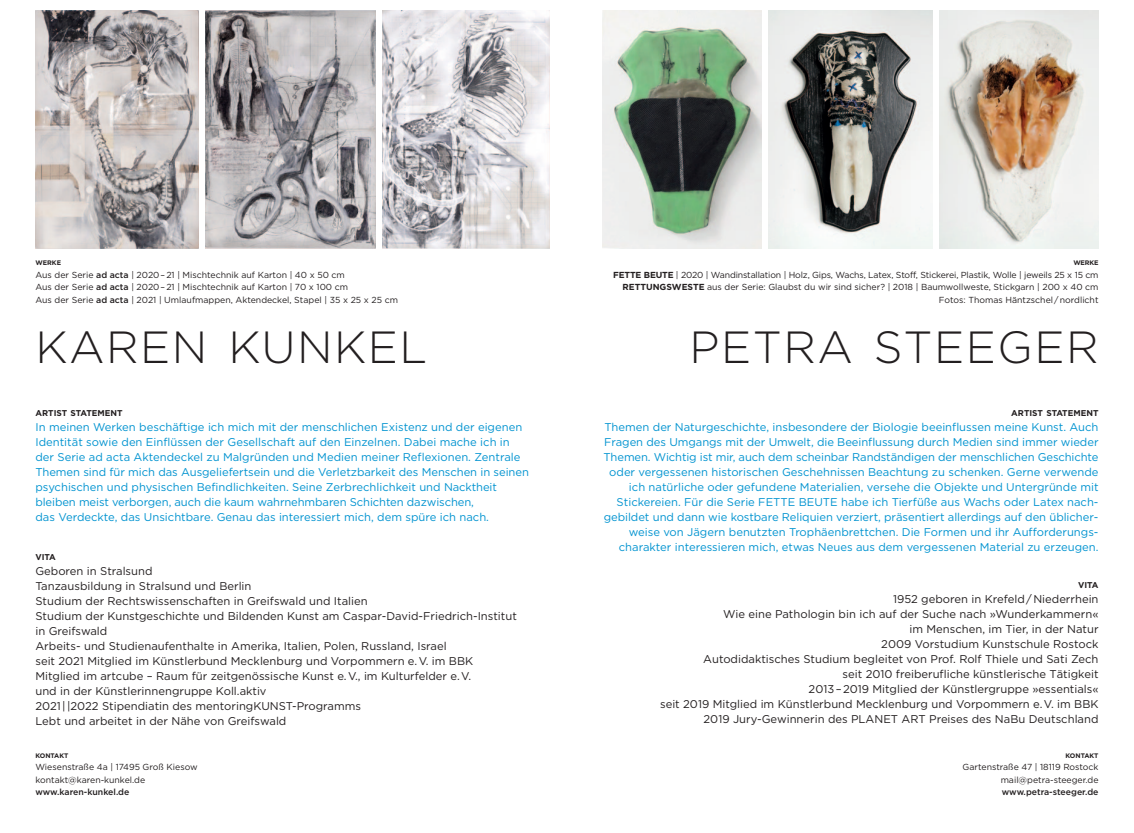
<style>
.page{position:relative;width:1134px;height:833px;background:#fff}
.page>*{position:absolute;margin:0;border:0;box-sizing:border-box;transform-origin:0 0}
.t1{font:300 45px "Gotham";letter-spacing:.035em;color:#231f20}
.t2{font:11.25px/15px "Gotham";color:#0093d0;text-align:right}
.t3{font:11.25px "Gotham";color:#231f20}
.t4{font:8.75px "Gotham";color:#231f20}
.t5{font:500 8.75px "Gotham";color:#231f20}
.t6{font:700 8.5px "Gotham";color:#231f20}
.t7{font:700 6.5px "Gotham";letter-spacing:-.005em;color:#231f20}
.s1{font-weight:500}
.s2{font-weight:700}
</style>
<div class="page">
<img style="left:35px;top:11px;width:163px;height:237px">
<img style="left:206px;top:11px;width:170px;height:237px">
<img style="left:383px;top:11px;width:166px;height:237px">
<img style="left:602px;top:11px;width:160px;height:237px">
<img style="left:769px;top:11px;width:163px;height:237px">
<img style="left:939px;top:11px;width:159px;height:237px">
<p class="t7" style="left:35px;top:260px;width:27px">WERKE</p>
<p class="t4" style="left:35px;top:271px;width:311px">Aus der Serie <span class="s1">ad acta</span> | 2020 – 21 | Mischtechnik auf Karton | 40 x 50 cm</p>
<p class="t4" style="left:35px;top:284px;width:314px">Aus der Serie <span class="s1">ad acta</span> | 2020 – 21 | Mischtechnik auf Karton | 70 x 100 cm</p>
<p class="t4" style="left:35px;top:296px;width:364px">Aus der Serie <span class="s1">ad acta</span> | 2021 | Umlaufmappen, Aktendeckel, Stapel | 35 x 25 x 25 cm</p>
<p class="t7" style="left:1073px;top:260px;width:27px">WERKE</p>
<p class="t4" style="left:613px;top:271px;width:487px"><span class="s2">FETTE BEUTE</span> | 2020 | Wandinstallation | Holz, Gips, Wachs, Latex, Stoff, Stickerei, Plastik, Wolle | jeweils 25 x 15 cm</p>
<p class="t4" style="left:623px;top:284px;width:477px"><span class="s2">RETTUNGSWESTE</span> aus der Serie: Glaubst du wir sind sicher? | 2018 | Baumwollweste, Stickgarn | 200 x 40 cm</p>
<p class="t4" style="left:939px;top:296px;width:161px">Fotos: Thomas Häntzschel / nordlicht</p>
<p class="t1" style="left:35px;top:331px;width:393px">KAREN KUNKEL</p>
<p class="t1" style="left:689px;top:331px;width:410px">PETRA STEEGER</p>
<p class="t6" style="left:35px;top:410px;width:89px">ARTIST STATEMENT</p>
<p class="t2" style="left:35px;top:420px;width:495px;text-align:left">In meinen Werken beschäftige ich mich mit der menschlichen Existenz und der eigenen Identität sowie den Einflüssen der Gesellschaft auf den Einzelnen. Dabei mache ich in der Serie ad acta Aktendeckel zu Malgründen und Medien meiner Reflexionen. Zentrale Themen sind für mich das Ausgeliefertsein und die Verletzbarkeit des Menschen in seinen psychischen und physischen Befindlichkeiten. Seine Zerbrechlichkeit und Nacktheit</p>
<p class="t2" style="left:35px;top:495px;width:440px">bleiben meist verborgen, auch die kaum wahrnehmbaren Schichten dazwischen,</p>
<p class="t2" style="left:35px;top:510px;width:455px">das Verdeckte, das Unsichtbare. Genau das interessiert mich, dem spüre ich nach.</p>
<p class="t6" style="left:35px;top:554px;width:22px">VITA</p>
<p class="t3" style="left:35px;top:566px;width:119px">Geboren in Stralsund</p>
<p class="t3" style="left:35px;top:581px;width:218px">Tanzausbildung in Stralsund und Berlin</p>
<p class="t3" style="left:35px;top:596px;width:334px">Studium der Rechtswissenschaften in Greifswald und Italien</p>
<p class="t3" style="left:35px;top:611px;width:483px">Studium der Kunstgeschichte und Bildenden Kunst am Caspar-David-Friedrich-Institut</p>
<p class="t3" style="left:35px;top:626px;width:73px">in Greifswald</p>
<p class="t3" style="left:35px;top:641px;width:413px">Arbeits- und Studienaufenthalte in Amerika, Italien, Polen, Russland, Israel</p>
<p class="t3" style="left:35px;top:656px;width:439px">seit 2021 Mitglied im Künstlerbund Mecklenburg und Vorpommern e. V. im BBK</p>
<p class="t3" style="left:35px;top:671px;width:437px">Mitglied im artcube – Raum für zeitgenössische Kunst e. V., im Kulturfelder e. V.</p>
<p class="t3" style="left:35px;top:686px;width:233px">und in der Künstlerinnengruppe Koll.aktiv</p>
<p class="t3" style="left:35px;top:701px;width:327px">2021 | |2022 Stipendiatin des mentoringKUNST-Programms</p>
<p class="t3" style="left:35px;top:716px;width:252px">Lebt und arbeitet in der Nähe von Greifswald</p>
<p class="t7" style="left:35px;top:753px;width:35px">KONTAKT</p>
<p class="t4" style="left:35px;top:764px;width:164px">Wiesenstraße 4a | 17495 Groß Kiesow</p>
<p class="t4" style="left:35px;top:776px;width:111px">kontakt@karen-kunkel.de</p>
<p class="t5" style="left:35px;top:789px;width:95px">www.karen-kunkel.de</p>
<p class="t6" style="left:1011px;top:410px;width:89px">ARTIST STATEMENT</p>
<p class="t2" style="left:604px;top:420px;width:496px">Themen der Naturgeschichte, insbesondere der Biologie beeinflussen meine Kunst. Auch Fragen des Umgangs mit der Umwelt, die Beeinflussung durch Medien sind immer wieder Themen. Wichtig ist mir, auch dem scheinbar Randständigen der menschlichen Geschichte oder vergessenen historischen Geschehnissen Beachtung zu schenken. Gerne verwende ich natürliche oder gefundene Materialien, versehe die Objekte und Untergründe mit</p>
<p class="t2" style="left:604px;top:495px;width:496px">Stickereien. Für die Serie FETTE BEUTE habe ich Tierfüße aus Wachs oder Latex nach&shy;gebildet und dann wie kostbare Reliquien verziert, präsentiert allerdings auf den üblicher&shy;weise von Jägern benutzten Trophäenbrettchen. Die Formen und ihr Aufforderungs-</p>
<p class="t2" style="left:619px;top:540px;width:481px">charakter interessieren mich, etwas Neues aus dem vergessenen Material zu erzeugen.</p>
<p class="t6" style="left:1078px;top:582px;width:22px">VITA</p>
<p class="t3" style="left:893px;top:594px;width:207px">1952 geboren in Krefeld / Niederrhein</p>
<p class="t3" style="left:723px;top:609px;width:377px">Wie eine Pathologin bin ich auf der Suche nach »Wunderkammern«</p>
<p class="t3" style="left:909px;top:624px;width:191px">im Menschen, im Tier, in der Natur</p>
<p class="t3" style="left:881px;top:639px;width:219px">2009 Vorstudium Kunstschule Rostock</p>
<p class="t3" style="left:703px;top:654px;width:397px">Autodidaktisches Studium begleitet von Prof. Rolf Thiele und Sati Zech</p>
<p class="t3" style="left:843px;top:669px;width:257px">seit 2010 freiberufliche künstlerische Tätigkeit</p>
<p class="t3" style="left:809px;top:684px;width:291px">2013 – 2019 Mitglied der Künstlergruppe »essentials«</p>
<p class="t3" style="left:660px;top:699px;width:440px">seit 2019 Mitglied im Künstlerbund Mecklenburg und Vorpommern e. V. im BBK</p>
<p class="t3" style="left:704px;top:714px;width:396px">2019 Jury-Gewinnerin des PLANET ART Preises des NaBu Deutschland</p>
<p class="t7" style="left:1065px;top:753px;width:35px">KONTAKT</p>
<p class="t4" style="left:962px;top:764px;width:138px">Gartenstraße 47 | 18119 Rostock</p>
<p class="t4" style="left:1001px;top:776px;width:99px">mail@petra-steeger.de</p>
<p class="t5" style="left:1002px;top:789px;width:98px">www.petra-steeger.de</p>
</div>
